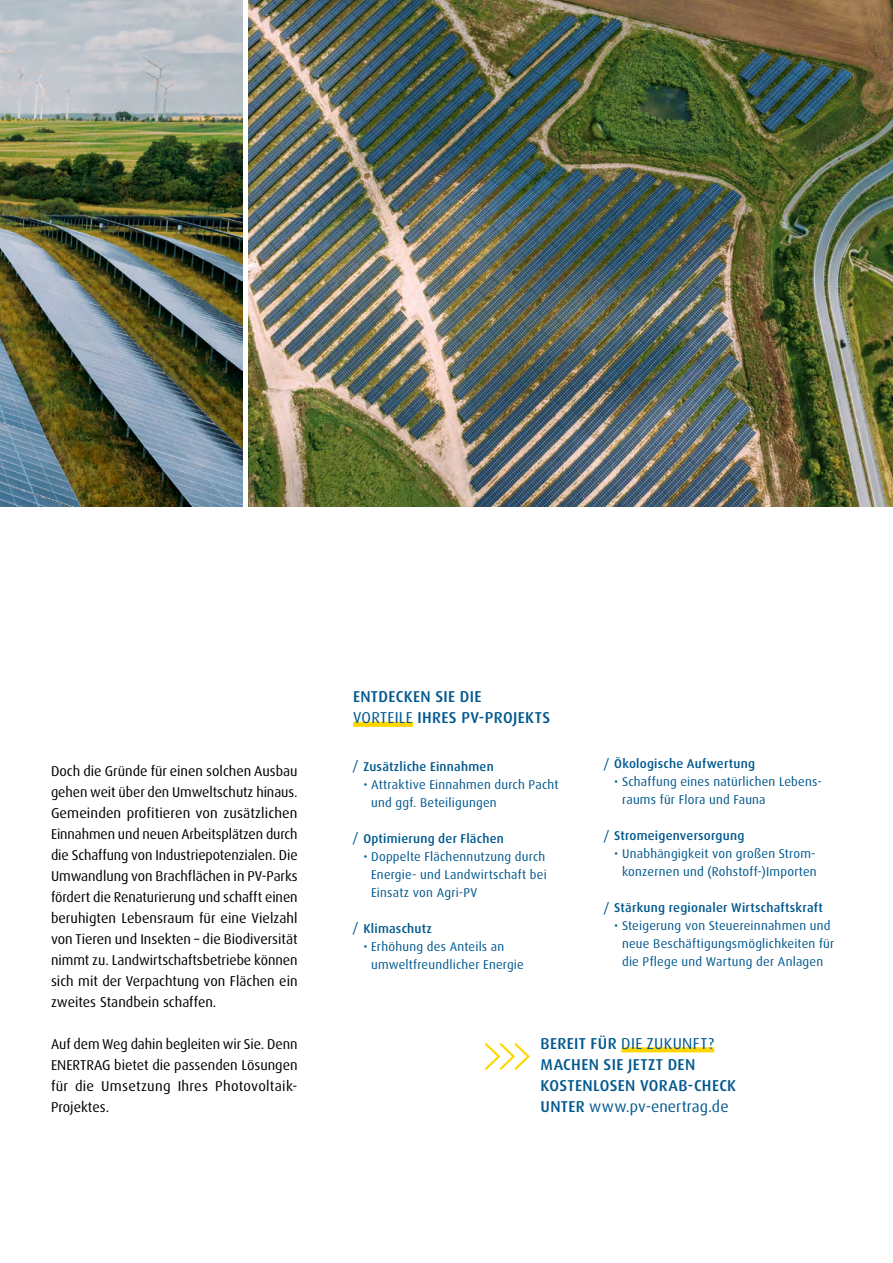
<style>
.page{position:relative;width:893px;height:1263px;background:#fff}
.page>*{position:absolute;margin:0;border:0;box-sizing:border-box;transform-origin:0 0}
.t1{font:500 15.75px/21px "Dax Pro";letter-spacing:.02em;color:#00588e}
.t2{font:14.25px/21px "Dax Pro";color:#000;text-align:justify}
.t3{font:12.75px/18px "Dax Pro";letter-spacing:.02em;color:#00588e}
.t4{font:500 12.75px "Dax Pro";letter-spacing:.02em;color:#00588e}
.s1{font-weight:400}
</style>
<div class="page">
<div style="left:621px;top:1047px;width:93px;height:5px;background:#ffd600"></div>
<svg style="left:484px;top:1043px;width:46px;height:27px"></svg>
<div style="left:353px;top:722px;width:60px;height:5px;background:#ffd600"></div>
<img style="left:0;top:0;width:242px;height:506px">
<img style="left:249px;top:0;width:644px;height:506px">
<p class="t2" style="left:51px;top:760px;width:248px">Doch die Gründe für einen solchen Ausbau gehen weit über den Umweltschutz hinaus.<br>Gemeinden profitieren von zusätzlichen Einnahmen und neuen Arbeitsplätzen durch die Schaffung von Industriepotenzialen. Die Umwandlung von Brachflächen in PV-Parks fördert die Renaturierung und schafft einen beruhigten Lebensraum für eine Vielzahl von Tieren und Insekten – die Biodiversität nimmt zu. Landwirtschaftsbetriebe können sich mit der Verpachtung von Flächen ein zweites Standbein schaffen.</p>
<p class="t2" style="left:51px;top:1033px;width:248px">Auf dem Weg dahin begleiten wir Sie. Denn ENERTRAG bietet die passenden Lösungen für die Umsetzung Ihres Photovoltaik-Projektes.</p>
<p class="t1" style="left:353px;top:686px;width:199px">ENTDECKEN SIE DIE<br><span class="s1">VORTEILE</span> IHRES PV-PROJEKTS</p>
<p class="t4" style="left:353px;top:758px;width:142px"><span class="s1">/</span> Zusätzliche Einnahmen</p>
<p class="t3" style="left:371px;top:775px;width:189px;text-indent:-8px">• Attraktive Einnahmen durch Pacht und ggf. Beteiligungen</p>
<p class="t4" style="left:353px;top:830px;width:153px"><span class="s1">/</span> Optimierung der Flächen</p>
<p class="t3" style="left:371px;top:847px;width:177px;text-align:justify;text-indent:-8px">• Doppelte Flächennutzung durch Energie- und Landwirtschaft bei Einsatz von Agri-PV</p>
<p class="t4" style="left:353px;top:920px;width:81px"><span class="s1">/</span> Klimaschutz</p>
<p class="t3" style="left:371px;top:937px;width:154px;text-indent:-8px">• Erhöhung des Anteils an umweltfreundlicher Energie</p>
<p class="t4" style="left:604px;top:756px;width:153px"><span class="s1">/</span> Ökologische Aufwertung</p>
<p class="t3" style="left:622px;top:773px;width:201px;text-indent:-8px">• Schaffung eines natürlichen Lebens&shy;raums für Flora und Fauna</p>
<p class="t4" style="left:604px;top:828px;width:142px"><span class="s1">/</span> Stromeigenversorgung</p>
<p class="t3" style="left:614px;top:845px;width:204px;text-align:right">• Unabhängigkeit von großen Strom&shy;konzernen und (Rohstoff-)Importen</p>
<p class="t4" style="left:604px;top:900px;width:221px"><span class="s1">/</span> Stärkung regionaler Wirtschaftskraft</p>
<p class="t3" style="left:622px;top:917px;width:214px;text-indent:-8px">• Steigerung von Steuereinnahmen und neue Beschäftigungsmöglichkeiten für die Pflege und Wartung der Anlagen</p>
<p class="t1" style="left:541px;top:1033px;width:197px">BEREIT FÜR <span class="s1">DIE ZUKUNFT?<br></span>MACHEN SIE JETZT DEN<br>KOSTENLOSEN VORAB-CHECK<br>UNTER <span class="s1">www.pv-enertrag.de</span></p>
</div>
